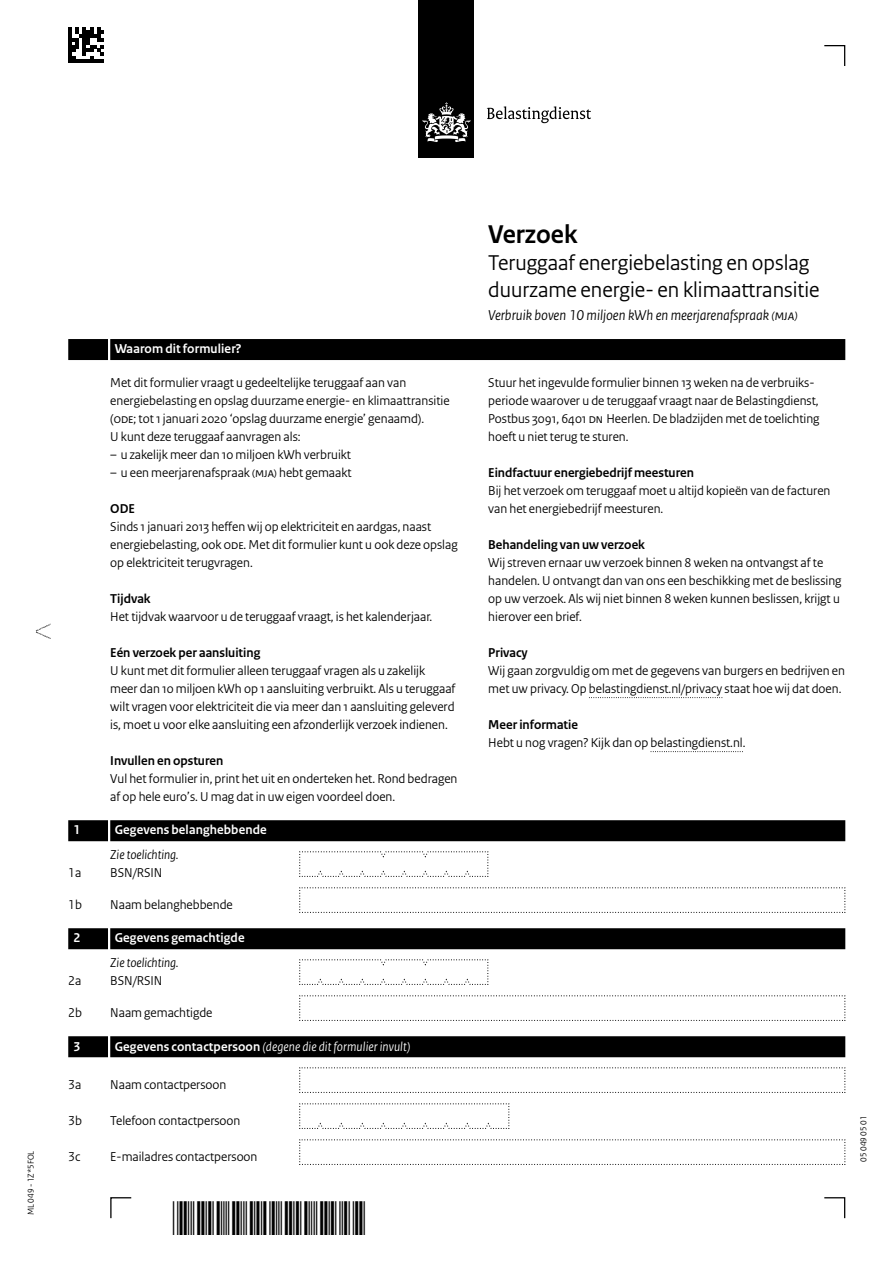
<style>
.page{position:relative;width:893px;height:1263px;background:#fff}
.page>*{position:absolute;margin:0;border:0;box-sizing:border-box;transform-origin:0 0}
.Documenttitel{font:700 27px "Rijksoverheid Sans Heading";color:#000}
.Documenttitel-2{font:22.5px/27px "Rijksoverheid Sans Heading";color:#000}
.Onderwerp{font:italic 15px "Rijksoverheid Sans Heading";color:#000}
.Gebruiksaanwijzing{font:13.5px/18px "Rijksoverheid Sans Heading";color:#000}
.Tussenkop{font:700 13.5px "Rijksoverheid Sans Heading";color:#000}
.Vraag_Nummer{font:13.5px "Rijksoverheid Sans Heading";color:#000}
.KOP_D_Nummer{font:italic 13.5px "Rijksoverheid Sans Heading";letter-spacing:.01em;color:#fff}
.KOP_D_Nummer-2{font:700 13.5px "Rijksoverheid Sans Heading";letter-spacing:.01em;color:#fff}
.Vraag_12{font:italic 13.5px "Rijksoverheid Sans Heading";color:#000}
.KOP_B_Nummer{font:700 13.5px "Rijksoverheid Sans Heading";letter-spacing:.01em;color:#fff}
.t1{font:9px "Rijksoverheid Sans Heading";color:#000}
.s1{font-weight:700;font-style:normal}
</style>
<div class="page">
<svg style="left:824px;top:1197px;width:22px;height:22px"></svg>
<svg style="left:110px;top:1197px;width:22px;height:22px"></svg>
<svg style="left:824px;top:45px;width:22px;height:21px"></svg>
<svg style="left:68px;top:27px;width:36px;height:36px"></svg>
<svg style="left:299px;top:851px;width:190px;height:26px"></svg>
<svg style="left:299px;top:887px;width:547px;height:26px"></svg>
<svg style="left:299px;top:959px;width:190px;height:26px"></svg>
<svg style="left:299px;top:995px;width:547px;height:26px"></svg>
<svg style="left:299px;top:1067px;width:547px;height:26px"></svg>
<svg style="left:299px;top:1103px;width:211px;height:26px"></svg>
<svg style="left:299px;top:1139px;width:547px;height:26px"></svg>
<svg style="left:36px;top:624px;width:15px;height:15px"></svg>
<div style="left:110px;top:339px;width:735px;height:21px;background:#000"></div>
<div style="left:68px;top:339px;width:40px;height:21px;background:#000"></div>
<svg style="left:589px;top:697px;width:133px;height:1px"></svg>
<svg style="left:651px;top:751px;width:92px;height:1px"></svg>
<div style="left:110px;top:820px;width:735px;height:21px;background:#000"></div>
<div style="left:68px;top:820px;width:40px;height:21px;background:#000"></div>
<div style="left:110px;top:928px;width:735px;height:21px;background:#000"></div>
<div style="left:68px;top:928px;width:40px;height:21px;background:#000"></div>
<div style="left:110px;top:1036px;width:735px;height:21px;background:#000"></div>
<div style="left:68px;top:1036px;width:40px;height:21px;background:#000"></div>
<div style="left:419px;top:0;width:55px;height:158px;background:#000"></div>
<svg style="left:423px;top:102px;width:47px;height:40px"></svg>
<svg style="left:487px;top:106px;width:104px;height:17px"></svg>
<p class="t1" style="left:26px;top:1215px;width:66px;rotate:-90deg">ML 049 - 1Z*5FOL</p>
<h2 class="KOP_B_Nummer" style="left:115px;top:341px;width:128px">Waarom dit formulier?</h2>
<p class="Gebruiksaanwijzing" style="left:110px;top:374px;width:341px">Met dit formulier vraagt u gedeeltelijke teruggaaf aan van energiebelasting en opslag duurzame energie- en klimaattransitie (ODE; tot 1 januari 2020 ‘opslag duurzame energie’ genaamd).<br>U kunt deze teruggaaf aanvragen als:</p>
<p class="Gebruiksaanwijzing" style="left:110px;top:446px;width:242px">– u zakelijk meer dan 10 miljoen kWh verbruikt</p>
<p class="Gebruiksaanwijzing" style="left:110px;top:464px;width:243px">– u een meerjarenafspraak (MJA) hebt gemaakt</p>
<h3 class="Tussenkop" style="left:110px;top:501px;width:26px">ODE</h3>
<p class="Gebruiksaanwijzing" style="left:110px;top:518px;width:349px">Sinds 1 januari 2013 heffen wij op elektriciteit en aardgas, naast energiebelasting, ook ODE. Met dit formulier kunt u ook deze opslag op elektriciteit terugvragen.</p>
<h3 class="Tussenkop" style="left:110px;top:591px;width:42px">Tijdvak</h3>
<p class="Gebruiksaanwijzing" style="left:110px;top:608px;width:324px">Het tijdvak waarvoor u de teruggaaf vraagt, is het kalenderjaar.</p>
<h3 class="Tussenkop" style="left:110px;top:645px;width:152px">Eén verzoek per aansluiting</h3>
<p class="Gebruiksaanwijzing" style="left:110px;top:662px;width:347px">U kunt met dit formulier alleen teruggaaf vragen als u zakelijk meer dan 10 miljoen kWh op 1 aansluiting verbruikt. Als u teruggaaf wilt vragen voor elektriciteit die via meer dan 1 aansluiting geleverd is, moet u voor elke aansluiting een afzonderlijk verzoek indienen.</p>
<h3 class="Tussenkop" style="left:110px;top:753px;width:115px">Invullen en opsturen</h3>
<p class="Gebruiksaanwijzing" style="left:110px;top:770px;width:349px">Vul het formulier in, print het uit en onderteken het. Rond bedragen af op hele euro’s. U mag dat in uw eigen voordeel doen.</p>
<h2 class="KOP_D_Nummer-2" style="left:74px;top:822px;width:8px">1</h2>
<h2 class="KOP_D_Nummer-2" style="left:115px;top:822px;width:154px">Gegevens belanghebbende</h2>
<p class="Vraag_12" style="left:110px;top:847px;width:70px">Zie toelichting.</p>
<p class="Vraag_Nummer" style="left:68px;top:865px;width:15px">1a</p>
<p class="Vraag_Nummer" style="left:110px;top:865px;width:54px">BSN/RSIN</p>
<p class="Vraag_Nummer" style="left:68px;top:897px;width:15px">1b</p>
<p class="Vraag_Nummer" style="left:110px;top:897px;width:124px">Naam belanghebbende</p>
<h2 class="KOP_D_Nummer-2" style="left:74px;top:930px;width:8px">2</h2>
<h2 class="KOP_D_Nummer-2" style="left:115px;top:930px;width:131px">Gegevens gemachtigde</h2>
<p class="Vraag_12" style="left:110px;top:955px;width:70px">Zie toelichting.</p>
<p class="Vraag_Nummer" style="left:68px;top:973px;width:15px">2a</p>
<p class="Vraag_Nummer" style="left:110px;top:973px;width:54px">BSN/RSIN</p>
<p class="Vraag_Nummer" style="left:68px;top:1005px;width:15px">2b</p>
<p class="Vraag_Nummer" style="left:110px;top:1005px;width:104px">Naam gemachtigde</p>
<h2 class="KOP_D_Nummer-2" style="left:74px;top:1038px;width:8px">3</h2>
<h2 class="KOP_D_Nummer" style="left:115px;top:1038px;width:297px"><span class="s1">Gegevens contactpersoon</span> (degene die dit formulier invult)</h2>
<p class="Vraag_Nummer" style="left:68px;top:1077px;width:15px">3a</p>
<p class="Vraag_Nummer" style="left:110px;top:1077px;width:118px">Naam contactpersoon</p>
<p class="Vraag_Nummer" style="left:68px;top:1113px;width:15px">3b</p>
<p class="Vraag_Nummer" style="left:110px;top:1113px;width:132px">Telefoon contactpersoon</p>
<p class="Vraag_Nummer" style="left:68px;top:1149px;width:14px">3c</p>
<p class="Vraag_Nummer" style="left:110px;top:1149px;width:149px">E-mailadres contactpersoon</p>
<h1 class="Documenttitel" style="left:488px;top:219px;width:91px">Verzoek</h1>
<h1 class="Documenttitel-2" style="left:488px;top:249px;width:333px">Teruggaaf energiebelasting en opslag duurzame energie- en klimaatransitie</h1>
<p class="Onderwerp" style="left:488px;top:306px;width:311px">Verbruik boven 10 miljoen kWh en meerjarenafspraak (MJA)</p>
<p class="Gebruiksaanwijzing" style="left:488px;top:374px;width:333px">Stuur het ingevulde formulier binnen 13 weken na de verbruiks&shy;periode waarover u de teruggaaf vraagt naar de Belastingdienst, Postbus 3091, 6401 DN Heerlen. De bladzijden met de toelichting hoeft u niet terug te sturen.</p>
<h3 class="Tussenkop" style="left:488px;top:465px;width:207px">Eindfactuur energiebedrijf meesturen</h3>
<p class="Gebruiksaanwijzing" style="left:488px;top:482px;width:344px">Bij het verzoek om teruggaaf moet u altijd kopieën van de facturen van het energiebedrijf meesturen.</p>
<h3 class="Tussenkop" style="left:488px;top:537px;width:158px">Behandeling van uw verzoek</h3>
<p class="Gebruiksaanwijzing" style="left:488px;top:554px;width:355px">Wij streven ernaar uw verzoek binnen 8 weken na ontvangst af te handelen. U ontvangt dan van ons een beschikking met de beslissing op uw verzoek. Als wij niet binnen 8 weken kunnen beslissen, krijgt u hierover een brief.</p>
<h3 class="Tussenkop" style="left:488px;top:645px;width:41px">Privacy</h3>
<p class="Gebruiksaanwijzing" style="left:488px;top:662px;width:358px">Wij gaan zorgvuldig om met de gegevens van burgers en bedrijven en</p>
<p class="Gebruiksaanwijzing" style="left:488px;top:680px;width:355px">met uw privacy. Op belastingdienst.nl/privacy staat hoe wij dat doen.</p>
<h3 class="Tussenkop" style="left:488px;top:717px;width:91px">Meer informatie</h3>
<p class="Gebruiksaanwijzing" style="left:488px;top:734px;width:259px">Hebt u nog vragen? Kijk dan op belastingdienst.nl.</p>
<p class="t1" style="left:858px;top:1161px;width:47px;rotate:-90deg">05 049 05 01</p>
</div>
